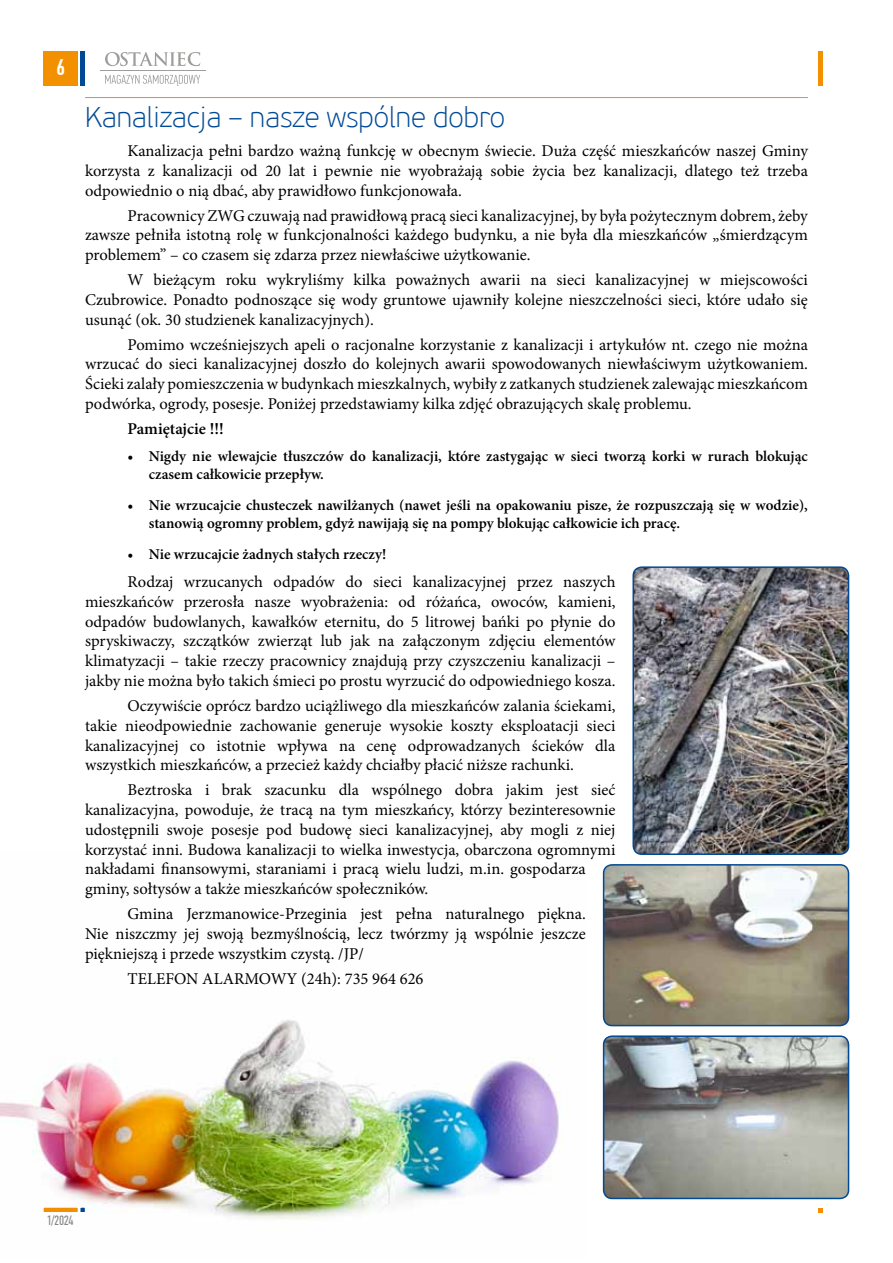
<style>
.page{position:relative;width:893px;height:1263px;background:#fff}
.page>*{position:absolute;margin:0;border:0;box-sizing:border-box;transform-origin:0 0}
.t1{font:100 28.5px "PF Beau Sans Pro";color:#004994}
.t2{font:500 22.5px "PF Din Text Comp Pro";color:#fff}
.t3{font:16.5px/19.8px "Minion Pro";color:#000;text-align:justify}
.t4{font:600 16.5px "Minion Pro";color:#000}
.t5{font:600 15px/18px "Minion Pro";color:#000}
.t6{font:13.5px "PF Din Text Comp Pro";color:#878787}
</style>
<div class="page">
<hr style="left:819px;top:51px;width:4px;height:34px;background:#f39000">
<hr style="left:81px;top:51px;width:4px;height:34px;background:#004994">
<div style="left:44px;top:51px;width:34px;height:34px;background:#f39000"></div>
<svg style="left:819px;top:1208px;width:4px;height:4px"></svg>
<svg style="left:105px;top:75px;width:95px;height:11px"></svg>
<svg style="left:105px;top:52px;width:95px;height:14px"></svg>
<hr style="left:100px;top:70px;width:105px;height:1px;background:#9d9d9c">
<img style="left:0;top:1020px;width:560px;height:200px">
<hr style="left:85px;top:97px;width:723px;height:1px;background:#f39000">
<img style="left:604px;top:1036px;width:244px;height:162px">
<div style="left:603px;top:1035px;width:246px;height:164px;border:2px solid #004994;border-radius:9px"></div>
<img style="left:604px;top:865px;width:244px;height:160px">
<div style="left:603px;top:864px;width:246px;height:162px;border:2px solid #004994;border-radius:9px"></div>
<img style="left:635px;top:567px;width:213px;height:287px">
<div style="left:632px;top:566px;width:217px;height:289px;border:2px solid #004994;border-radius:9px"></div>
<h2 class="t2" style="left:56px;top:54px;width:11px">6</h2>
<h1 class="t1" style="left:85px;top:101px;width:421px">Kanalizacja – nasze wspólne dobro</h1>
<p class="t3" style="left:85px;top:141px;width:724px;text-indent:43px">Kanalizacja pełni bardzo ważną funkcję w obecnym świecie. Duża część mieszkańców naszej Gminy korzysta z kanalizacji od 20 lat i pewnie nie wyobrażają sobie życia bez kanalizacji, dlatego też trzeba odpowiednio o nią dbać, aby prawidłowo funkcjonowała.</p>
<p class="t3" style="left:85px;top:205px;width:724px;text-indent:43px">Pracownicy ZWG czuwają nad prawidłową pracą sieci kanalizacyjnej, by była pożytecznym dobrem, żeby zawsze pełniła istotną rolę w funkcjonalności każdego budynku, a nie była dla mieszkańców „śmierdzącym problemem” – co czasem się zdarza przez niewłaściwe użytkowanie.</p>
<p class="t3" style="left:85px;top:270px;width:724px;text-indent:43px">W bieżącym roku wykryliśmy kilka poważnych awarii na sieci kanalizacyjnej w miejscowości Czubrowice. Ponadto podnoszące się wody gruntowe ujawniły kolejne nieszczelności sieci, które udało się usunąć (ok. 30 studzienek kanalizacyjnych).</p>
<p class="t3" style="left:85px;top:334px;width:724px;text-indent:43px">Pomimo wcześniejszych apeli o racjonalne korzystanie z kanalizacji i artykułów nt. czego nie można wrzucać do sieci kanalizacyjnej doszło do kolejnych awarii spowodowanych niewłaściwym użytkowaniem.<br>Ścieki zalały pomieszczenia w budynkach mieszkalnych, wybiły z zatkanych studzienek zalewając mieszkańcom podwórka, ogrody, posesje. Poniżej przedstawiamy kilka zdjęć obrazujących skalę problemu.</p>
<p class="t4" style="left:128px;top:417px;width:98px">Pamiętajcie !!!</p>
<p class="t5" style="left:149px;top:447px;width:661px;text-indent:-21px">• Nigdy nie wlewajcie tłuszczów do kanalizacji, które zastygając w sieci tworzą korki w rurach blokując czasem całkowicie przepływ.</p>
<p class="t5" style="left:149px;top:496px;width:661px;text-indent:-21px">• Nie wrzucajcie chusteczek nawilżanych (nawet jeśli na opakowaniu pisze, że rozpuszczają się w wodzie), stanowią ogromny problem, gdyż nawijają się na pompy blokując całkowicie ich pracę.</p>
<p class="t5" style="left:128px;top:545px;width:260px">• Nie wrzucajcie żadnych stałych rzeczy!</p>
<p class="t3" style="left:85px;top:572px;width:532px;text-indent:43px">Rodzaj wrzucanych odpadów do sieci kanalizacyjnej przez naszych mieszkańców przerosła nasze wyobrażenia: od różańca, owoców, kamieni, odpadów budowlanych, kawałków eternitu, do 5 litrowej bańki po płynie do spryskiwaczy, szczątków zwierząt lub jak na załączonym zdjęciu elementów klimatyzacji – takie rzeczy pracownicy znajdują przy czyszczeniu kanalizacji – jakby nie można było takich śmieci po prostu wyrzucić do odpowiedniego kosza.</p>
<p class="t3" style="left:85px;top:696px;width:532px;text-indent:43px">Oczywiście oprócz bardzo uciążliwego dla mieszkańców zalania ściekami, takie nieodpowiednie zachowanie generuje wysokie koszty eksploatacji sieci kanalizacyjnej co istotnie wpływa na cenę odprowadzanych ścieków dla wszystkich mieszkańców, a przecież każdy chciałby płacić niższe rachunki.</p>
<p class="t3" style="left:85px;top:780px;width:532px;text-align:left;text-indent:43px">Beztroska i brak szacunku dla wspólnego dobra jakim jest sieć kanalizacyjna, powoduje, że tracą na tym mieszkańcy, którzy bezinteresownie udostępnili swoje posesje pod budowę sieci kanalizacyjnej, aby mogli z niej korzystać inni. Budowa kanalizacji to wielka inwestycja, obarczona ogromnymi nakładami finansowymi, staraniami i pracą wielu ludzi, m.in. gospodarza gminy, sołtysów a także mieszkańców społeczników.</p>
<p class="t3" style="left:85px;top:904px;width:502px;text-indent:43px">Gmina Jerzmanowice-Przeginia jest pełna naturalnego piękna.<br>Nie niszczmy jej swoją bezmyślnością, lecz twórzmy ją wspólnie jeszcze piękniejszą i przede wszystkim czystą. /JP/</p>
<p class="t3" style="left:128px;top:968px;width:297px">TELEFON ALARMOWY (24h): 735 964 626</p>
<p class="t6" style="left:46px;top:1212px;width:29px">1/2024</p>
</div>
